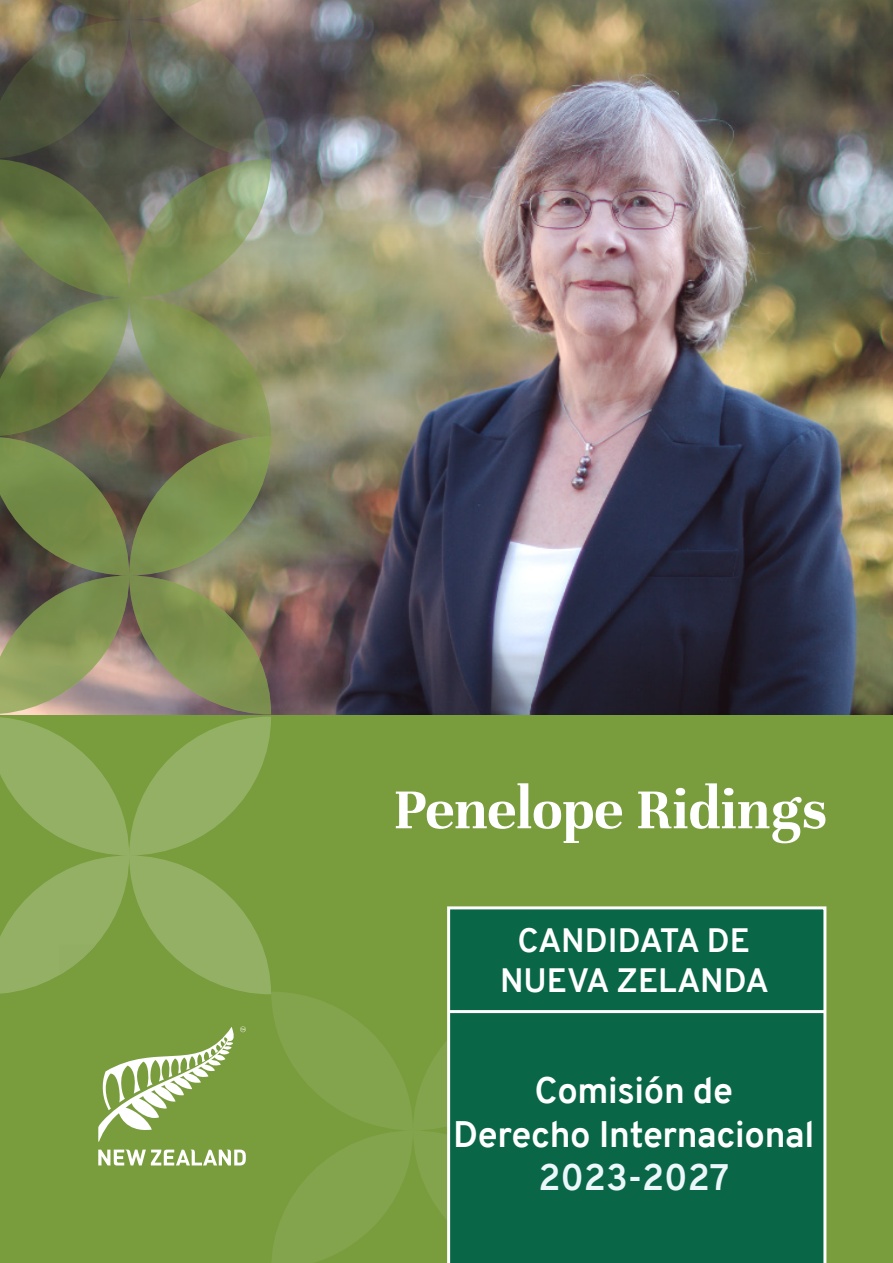
<style>
.page{position:relative;width:893px;height:1263px;background:#fff}
.page>*{position:absolute;margin:0;border:0;box-sizing:border-box;transform-origin:0 0}
.t1{font:700 61.5px "Unna";color:#fff}
.t2{font:700 36px/43.2px "Overpass";letter-spacing:-.01em;color:#fff;text-align:center}
.t3{font:700 33px/39.6px "Overpass";color:#fff;text-align:center}
.s1{color:#ebf7fa}
</style>
<div class="page">
<img style="left:0;top:0;width:893px;height:715px">
<div style="left:0;top:715px;width:893px;height:548px;background:#799c3d"></div>
<svg style="left:0;top:716px;width:271px;height:278px;fill:#94b065"></svg>
<svg style="left:59px;top:944px;width:37px;height:31px"></svg>
<svg style="left:271px;top:992px;width:176px;height:271px;fill:#83a34c"></svg>
<div style="left:447px;top:906px;width:379px;height:357px;background:#096646"></div>
<hr style="left:449px;top:1010px;width:377px;height:3px;background:#fff">
<svg style="left:98px;top:1026px;width:148px;height:116px"></svg>
<svg style="left:98px;top:1149px;width:148px;height:16px"></svg>
<svg style="left:0;top:437px;width:271px;height:277px;background:#7c8356"></svg>
<svg style="left:0;top:159px;width:271px;height:278px;background:#798156"></svg>
<svg style="left:0;top:0;width:271px;height:159px;background:#686557"></svg>
<p class="t1" style="left:393px;top:774px;width:435px">Penelope Ridings</p>
<p class="t3" style="left:500px;top:921px;width:270px">CANDIDATA DE<br>NUEVA ZELANDA</p>
<p class="t2" style="left:453px;top:1069px;width:363px">Comisión de<br>Derecho Internacional<br><span class="s1">2023-2027</span></p>
</div>
